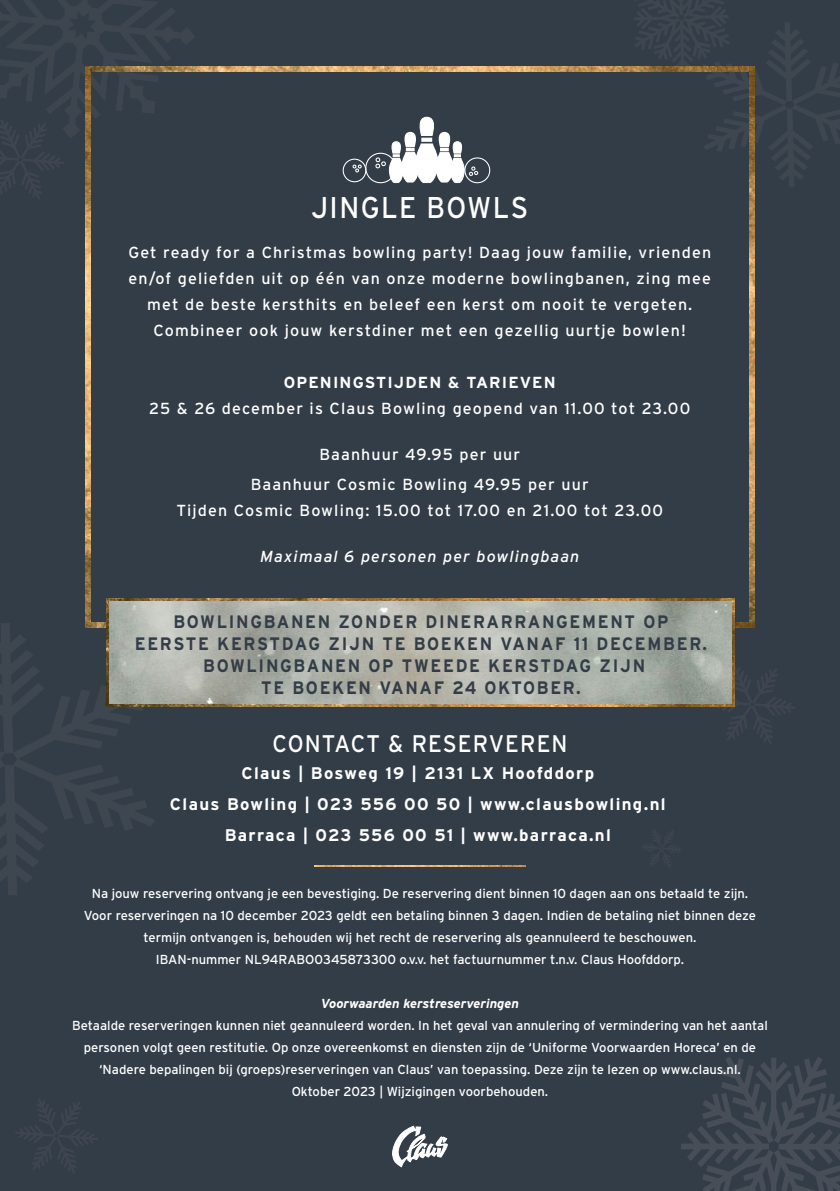
<style>
.page{position:relative;width:840px;height:1191px;background:#fff}
.page>*{position:absolute;margin:0;border:0;box-sizing:border-box;transform-origin:0 0}
.t1{font:30px "Interstate";letter-spacing:.05em;color:#fff;scale:.93 1}
.t2{font:24px "Interstate";letter-spacing:.05em;color:#fff;scale:.93 1}
.t3{font:700 18px/22px "Interstate";letter-spacing:.1em;color:#333d47;text-align:center;scale:.93 1}
.t4{font:700 16.8px/31.2px "Interstate";letter-spacing:.08em;color:#fff;text-align:center}
.t5{font:16px/26px "Interstate";letter-spacing:.07em;color:#fff;text-align:center}
.t6{font:italic 16px "Interstate";letter-spacing:.07em;color:#fff}
.t7{font:700 16px "Interstate";letter-spacing:.07em;color:#fff}
.t8{font:13px/22px "Interstate";color:#fff;text-align:center}
.t9{font:italic 700 13px "Interstate";color:#fff}
</style>
<div class="page">
<div style="left:0;top:0;width:839px;height:1191px;background:#333d47"></div>
<svg style="left:681px;top:1057px;width:158px;height:134px"></svg>
<svg style="left:0;top:66px;width:195px;height:134px"></svg>
<svg style="left:708px;top:664px;width:87px;height:79px"></svg>
<svg style="left:648px;top:831px;width:31px;height:34px"></svg>
<svg style="left:16px;top:1099px;width:81px;height:74px"></svg>
<svg style="left:0;top:623px;width:155px;height:272px"></svg>
<svg style="left:632px;top:0;width:207px;height:187px"></svg>
<svg style="left:342px;top:117px;width:149px;height:67px"></svg>
<img style="left:90px;top:623px;width:663px;height:4px">
<img style="left:86px;top:67px;width:4px;height:560px">
<img style="left:90px;top:67px;width:663px;height:4px">
<img style="left:749px;top:69px;width:4px;height:553px">
<svg style="left:392px;top:1126px;width:55px;height:41px"></svg>
<img style="left:314px;top:865px;width:211px;height:2px">
<img style="left:107px;top:598px;width:627px;height:108px">
<img style="left:110px;top:601px;width:621px;height:102px">
<h1 class="t1" style="left:311px;top:191px;width:234px">JINGLE BOWLS</h1>
<p class="t5" style="left:128px;top:239px;width:584px">Get ready for a Christmas bowling party! Daag jouw familie, vrienden en/of geliefden uit op één van onze moderne bowlingbanen, zing mee met de beste kersthits en beleef een kerst om nooit te vergeten.<br>Combineer ook jouw kerstdiner met een gezellig uurtje bowlen!</p>
<p class="t7" style="left:283px;top:373px;width:273px">OPENINGSTIJDEN &amp; TARIEVEN</p>
<p class="t5" style="left:149px;top:395px;width:542px">25 &amp; 26 december is Claus Bowling geopend van 11.00 tot 23.00</p>
<p class="t5" style="left:251px;top:439px;width:339px;line-height:30px">Baanhuur 49.95 per uur<br>Baanhuur Cosmic Bowling 49.95 per uur</p>
<p class="t5" style="left:176px;top:497px;width:488px">Tijden Cosmic Bowling: 15.00 tot 17.00 en 21.00 tot 23.00</p>
<p class="t6" style="left:260px;top:547px;width:320px">Maximaal 6 personen per bowlingbaan</p>
<h3 class="t3" style="left:135px;top:610px;width:616px">BOWLINGBANEN ZONDER DINERARRANGEMENT OP EERSTE KERSTDAG ZIJN TE BOEKEN VANAF 11 DECEMBER.<br>BOWLINGBANEN OP TWEEDE KERSTDAG ZIJN<br>TE BOEKEN VANAF 24 OKTOBER.</h3>
<h2 class="t2" style="left:272px;top:729px;width:318px">CONTACT &amp; RESERVEREN</h2>
<p class="t4" style="left:170px;top:757px;width:497px">Claus | Bosweg 19 | 2131 LX Hoofddorp<br>Claus Bowling | 023 556 00 50 | www.clausbowling.nl<br>Barraca | 023 556 00 51 | www.barraca.nl</p>
<p class="t8" style="left:84px;top:882px;width:673px">Na jouw reservering ontvang je een bevestiging. De reservering dient binnen 10 dagen aan ons betaald te zijn.<br>Voor reserveringen na 10 december 2023 geldt een betaling binnen 3 dagen. Indien de betaling niet binnen deze termijn ontvangen is, behouden wij het recht de reservering als geannuleerd te beschouwen.<br>IBAN-nummer NL94RABO0345873300 o.v.v. het factuurnummer t.n.v. Claus Hoofddorp.</p>
<p class="t9" style="left:321px;top:996px;width:199px">Voorwaarden kerstreserveringen</p>
<p class="t8" style="left:72px;top:1014px;width:696px">Betaalde reserveringen kunnen niet geannuleerd worden. In het geval van annulering of vermindering van het aantal personen volgt geen restitutie. Op onze overeenkomst en diensten zijn de ‘Uniforme Voorwaarden Horeca’ en de ‘Nadere bepalingen bij (groeps)reserveringen van Claus’ van toepassing. Deze zijn te lezen op www.claus.nl.<br>Oktober 2023 | Wijzigingen voorbehouden.</p>
</div>
